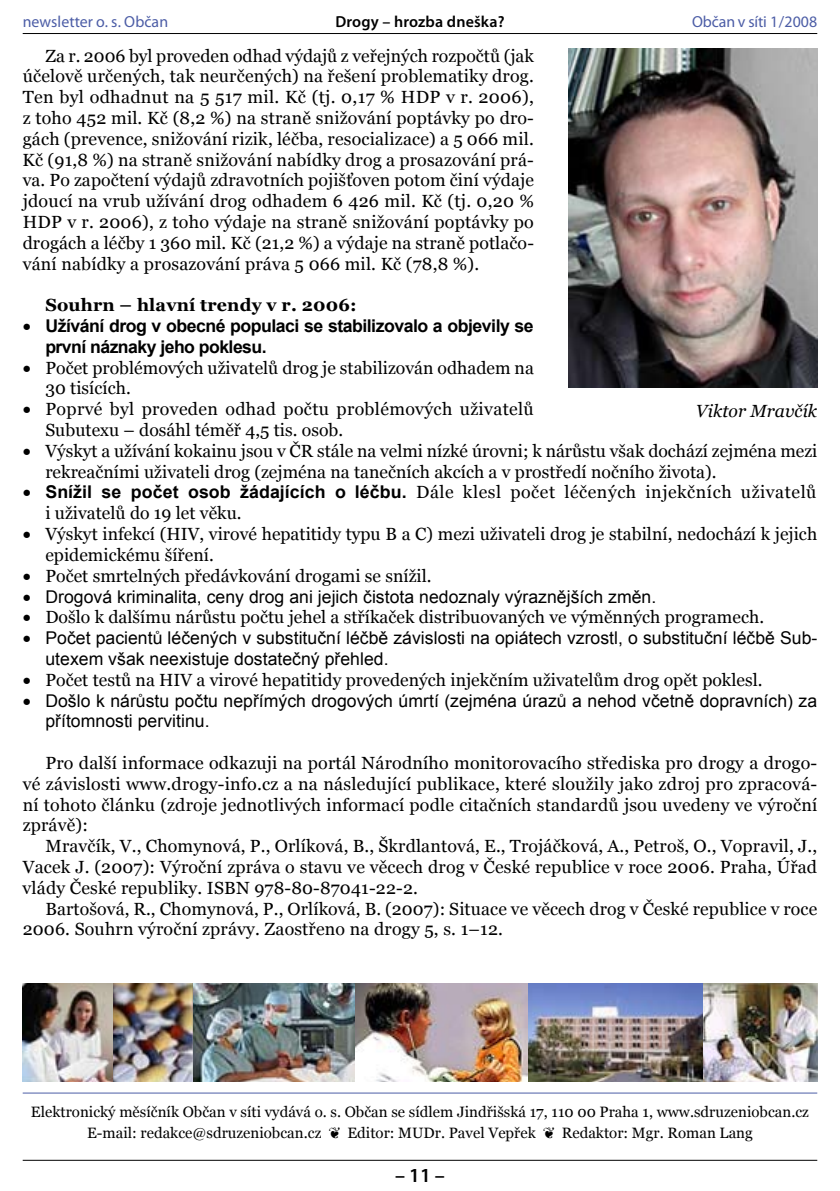
<style>
.page{position:relative;width:840px;height:1191px;background:#fff}
.page>*{position:absolute;margin:0;border:0;box-sizing:border-box;transform-origin:0 0}
.t1{font:600 20px "Myriad Pro";color:#000}
.t2{font:17.6px/20.8px "Georgia";color:#000}
.t3{font:17.6px/20.8px "Arial";color:#000}
.t4{font:17.6px/20.8px "Georgia";letter-spacing:.03em;color:#000}
.t5{font:17.6px/20.8px "Georgia";letter-spacing:.02em;color:#000}
.t6{font:700 17.6px/20.8px "Arial";letter-spacing:-.03em;color:#000}
.t7{font:700 17.6px "Georgia";letter-spacing:.01em;color:#000}
.t8{font:italic 17.6px "Georgia";color:#000}
.t9{font:16px "Myriad Pro";letter-spacing:.005em;color:#4c5da6}
.t10{font:600 16px "Myriad Pro";letter-spacing:.01em;color:#000}
.t11{font:15px/20.8px "Georgia";color:#000;text-align:center}
.s1{font-family:"Arial";font-weight:700}
</style>
<div class="page">
<hr style="left:23px;top:1159px;width:793px;height:1px;background:#000">
<hr style="left:23px;top:33px;width:793px;height:1px;background:#000">
<hr style="left:23px;top:1092px;width:793px;height:1px;background:#4c5da6">
<img style="left:23px;top:983px;width:485px;height:99px">
<img style="left:702px;top:983px;width:114px;height:99px">
<img style="left:508px;top:983px;width:194px;height:99px">
<img style="left:568px;top:48px;width:248px;height:339px">
<p class="t9" style="left:23px;top:12px;width:147px">newsletter o. s. Občan</p>
<p class="t10" style="left:335px;top:12px;width:170px">Drogy – hrozba dneška?</p>
<p class="t9" style="left:691px;top:12px;width:127px">Občan v síti 1/2008</p>
<p class="t2" style="left:23px;top:45px;width:512px;text-align:justify;text-indent:23px">Za r. 2006 byl proveden odhad výdajů z veřejných rozpočtů (jak účelově určených, tak neurčených) na řešení problematiky drog.<br>Ten byl odhadnut na 5 517 mil. Kč (tj. 0,17 % HDP v r. 2006), z toho 452 mil. Kč (8,2 %) na straně snižování poptávky po dro&shy;gách (prevence, snižování rizik, léčba, resocializace) a 5 066 mil.<br>Kč (91,8 %) na straně snižování nabídky drog a prosazování prá&shy;va. Po započtení výdajů zdravotních pojišťoven potom činí výdaje jdoucí na vrub užívání drog odhadem 6 426 mil. Kč (tj. 0,20 % HDP v r. 2006), z toho výdaje na straně snižování poptávky po drogách a léčby 1 360 mil. Kč (21,2 %) a výdaje na straně potlačo&shy;vání nabídky a prosazování práva 5 066 mil. Kč (78,8 %).</p>
<p class="t7" style="left:45px;top:295px;width:312px">Souhrn – hlavní trendy v r. 2006:</p>
<p class="t6" style="left:45px;top:316px;width:489px;text-indent:-23px">• Užívání drog v obecné populaci se stabilizovalo a objevily se první náznaky jeho poklesu.</p>
<p class="t2" style="left:45px;top:357px;width:490px;text-indent:-23px">• Počet problémových uživatelů drog je stabilizován odhadem na<br>30 tisících.</p>
<p class="t5" style="left:45px;top:399px;width:489px;text-indent:-23px">• Poprvé byl proveden odhad počtu problémových uživatelů<br>Subutexu – dosáhl téměř 4,5 tis. osob.</p>
<p class="t2" style="left:45px;top:440px;width:773px;text-indent:-23px">• Výskyt a užívání kokainu jsou v ČR stále na velmi nízké úrovni; k nárůstu však dochází zejména mezi rekreačními uživateli drog (zejména na tanečních akcích a v prostředí nočního života).</p>
<p class="t4" style="left:45px;top:482px;width:772px;text-indent:-23px">• <span class="s1">Snížil se počet osob žádajících o léčbu.</span> Dále klesl počet léčených injekčních uživatelů i uživatelů do 19 let věku.</p>
<p class="t2" style="left:45px;top:523px;width:773px;text-indent:-23px">• Výskyt infekcí (HIV, virové hepatitidy typu B a C) mezi uživateli drog je stabilní, nedochází k jejich epidemickému šíření.</p>
<p class="t2" style="left:23px;top:565px;width:410px">• Počet smrtelných předávkování drogami se snížil.</p>
<p class="t3" style="left:23px;top:586px;width:634px">• Drogová kriminalita, ceny drog ani jejich čistota nedoznaly výraznějších změn.</p>
<p class="t2" style="left:23px;top:607px;width:742px">• Došlo k dalšímu nárůstu počtu jehel a stříkaček distribuovaných ve výměnných programech.</p>
<p class="t3" style="left:45px;top:628px;width:773px;text-indent:-23px">• Počet pacientů léčených v substituční léčbě závislosti na opiátech vzrostl, o substituční léčbě Sub&shy;utexem však neexistuje dostatečný přehled.</p>
<p class="t2" style="left:23px;top:669px;width:741px">• Počet testů na HIV a virové hepatitidy provedených injekčním uživatelům drog opět poklesl.</p>
<p class="t3" style="left:45px;top:690px;width:773px;text-indent:-23px">• Došlo k nárůstu počtu nepřímých drogových úmrtí (zejména úrazů a nehod včetně dopravních) za přítomnosti pervitinu.</p>
<p class="t2" style="left:23px;top:752px;width:795px;text-align:justify;text-indent:23px">Pro další informace odkazuji na portál Národního monitorovacího střediska pro drogy a drogo&shy;vé závislosti www.drogy-info.cz a na následující publikace, které sloužily jako zdroj pro zpracová&shy;ní tohoto článku (zdroje jednotlivých informací podle citačních standardů jsou uvedeny ve výroční zprávě):</p>
<p class="t2" style="left:23px;top:835px;width:795px;text-align:justify;text-indent:23px">Mravčík, V., Chomynová, P., Orlíková, B., Škrdlantová, E., Trojáčková, A., Petroš, O., Vopravil, J., Vacek J. (2007): Výroční zpráva o stavu ve věcech drog v České republice v roce 2006. Praha, Úřad vlády České republiky. ISBN 978-80-87041-22-2.</p>
<p class="t2" style="left:23px;top:898px;width:795px;text-indent:23px">Bartošová, R., Chomynová, P., Orlíková, B. (2007): Situace ve věcech drog v České republice v roce<br>2006. Souhrn výroční zprávy. Zaostřeno na drogy 5, s. 1–12.</p>
<p class="t8" style="left:695px;top:401px;width:123px">Viktor Mravčík</p>
<p class="t11" style="left:31px;top:1101px;width:779px">Elektronický měsíčník Občan v síti vydává o. s. Občan se sídlem Jindřišská 17, 110 00 Praha 1, www.sdruzeniobcan.cz<br>E-mail: redakce@sdruzeniobcan.cz ❦ Editor: MUDr. Pavel Vepřek ❦ Redaktor: Mgr. Roman Lang</p>
<p class="t1" style="left:395px;top:1162px;width:51px">– 11 –</p>
</div>
